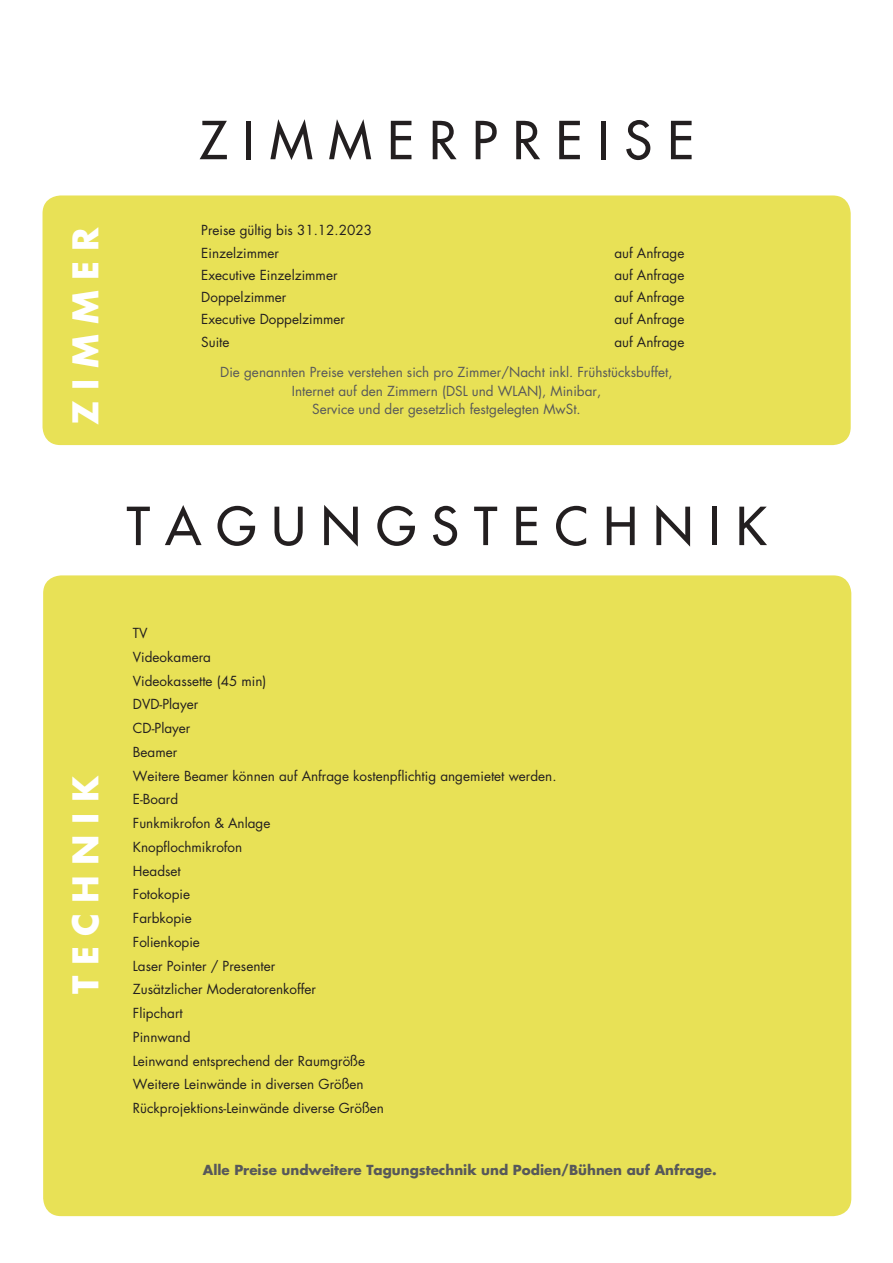
<style>
.page{position:relative;width:893px;height:1263px;background:#fff}
.page>*{position:absolute;margin:0;border:0;box-sizing:border-box;transform-origin:0 0}
.t1{font:51px "Futura EL";letter-spacing:.3em;color:#231f20}
.t2{font:700 34.5px "Futura EL";letter-spacing:.3em;color:#fff}
.t3{font:13.5px "Futura EL";color:#231f20}
.t4{font:13.5px/18px "Futura EL";color:#57585a;text-align:center}
.t5{font:700 13.5px "Futura EL";color:#57585a}
</style>
<div class="page">
<div style="left:43px;top:575px;width:808px;height:641px;background:#e8e156;border-radius:18px"></div>
<div style="left:43px;top:195px;width:808px;height:250px;background:#e8e156;border-radius:18px"></div>
<p class="t2" style="left:63px;top:425px;width:199px;rotate:-90deg">ZIMMER</p>
<p class="t1" style="left:199px;top:108px;width:496px">ZIMMERPREISE</p>
<p class="t3" style="left:201px;top:222px;width:172px">Preise gültig bis 31.12.2023</p>
<p class="t3" style="left:201px;top:244px;width:79px">Einzelzimmer</p>
<p class="t3" style="left:614px;top:244px;width:71px">auf Anfrage</p>
<p class="t3" style="left:201px;top:266px;width:138px">Executive Einzelzimmer</p>
<p class="t3" style="left:614px;top:266px;width:71px">auf Anfrage</p>
<p class="t3" style="left:201px;top:289px;width:87px">Doppelzimmer</p>
<p class="t3" style="left:614px;top:289px;width:71px">auf Anfrage</p>
<p class="t3" style="left:201px;top:311px;width:145px">Executive Doppelzimmer</p>
<p class="t3" style="left:614px;top:311px;width:71px">auf Anfrage</p>
<p class="t3" style="left:201px;top:333px;width:30px">Suite</p>
<p class="t3" style="left:614px;top:333px;width:71px">auf Anfrage</p>
<p class="t4" style="left:220px;top:364px;width:454px">Die genannten Preise verstehen sich pro Zimmer/Nacht inkl. Frühstücksbuffet,</p>
<p class="t4" style="left:292px;top:382px;width:311px">Internet auf den Zimmern (DSL und WLAN), Minibar,<br>Service und der gesetzlich festgelegten MwSt.</p>
<p class="t1" style="left:127px;top:494px;width:641px">TAGUNGSTECHNIK</p>
<p class="t2" style="left:63px;top:994px;width:220px;rotate:-90deg">TECHNIK</p>
<p class="t3" style="left:133px;top:624px;width:16px">TV</p>
<p class="t3" style="left:133px;top:648px;width:80px">Videokamera</p>
<p class="t3" style="left:133px;top:672px;width:135px">Videokassette (45 min)</p>
<p class="t3" style="left:133px;top:696px;width:67px">DVD-Player</p>
<p class="t3" style="left:133px;top:719px;width:59px">CD-Player</p>
<p class="t3" style="left:133px;top:743px;width:46px">Beamer</p>
<p class="t3" style="left:133px;top:767px;width:425px">Weitere Beamer können auf Anfrage kostenpflichtig angemietet werden.</p>
<p class="t3" style="left:133px;top:791px;width:47px">E-Board</p>
<p class="t3" style="left:133px;top:814px;width:139px">Funkmikrofon &amp; Anlage</p>
<p class="t3" style="left:133px;top:838px;width:111px">Knopflochmikrofon</p>
<p class="t3" style="left:133px;top:862px;width:49px">Headset</p>
<p class="t3" style="left:133px;top:886px;width:59px">Fotokopie</p>
<p class="t3" style="left:133px;top:909px;width:60px">Farbkopie</p>
<p class="t3" style="left:133px;top:933px;width:69px">Folienkopie</p>
<p class="t3" style="left:133px;top:957px;width:144px">Laser Pointer / Presenter</p>
<p class="t3" style="left:133px;top:981px;width:185px">Zusätzlicher Moderatorenkoffer</p>
<p class="t3" style="left:133px;top:1004px;width:51px">Flipchart</p>
<p class="t3" style="left:133px;top:1028px;width:59px">Pinnwand</p>
<p class="t3" style="left:133px;top:1052px;width:234px">Leinwand entsprechend der Raumgröße</p>
<p class="t3" style="left:133px;top:1076px;width:232px">Weitere Leinwände in diversen Größen</p>
<p class="t3" style="left:133px;top:1099px;width:253px">Rückprojektions-Leinwände diverse Größen</p>
<p class="t5" style="left:203px;top:1160px;width:515px">Alle Preise undweitere Tagungstechnik und Podien/Bühnen auf Anfrage.</p>
</div>
